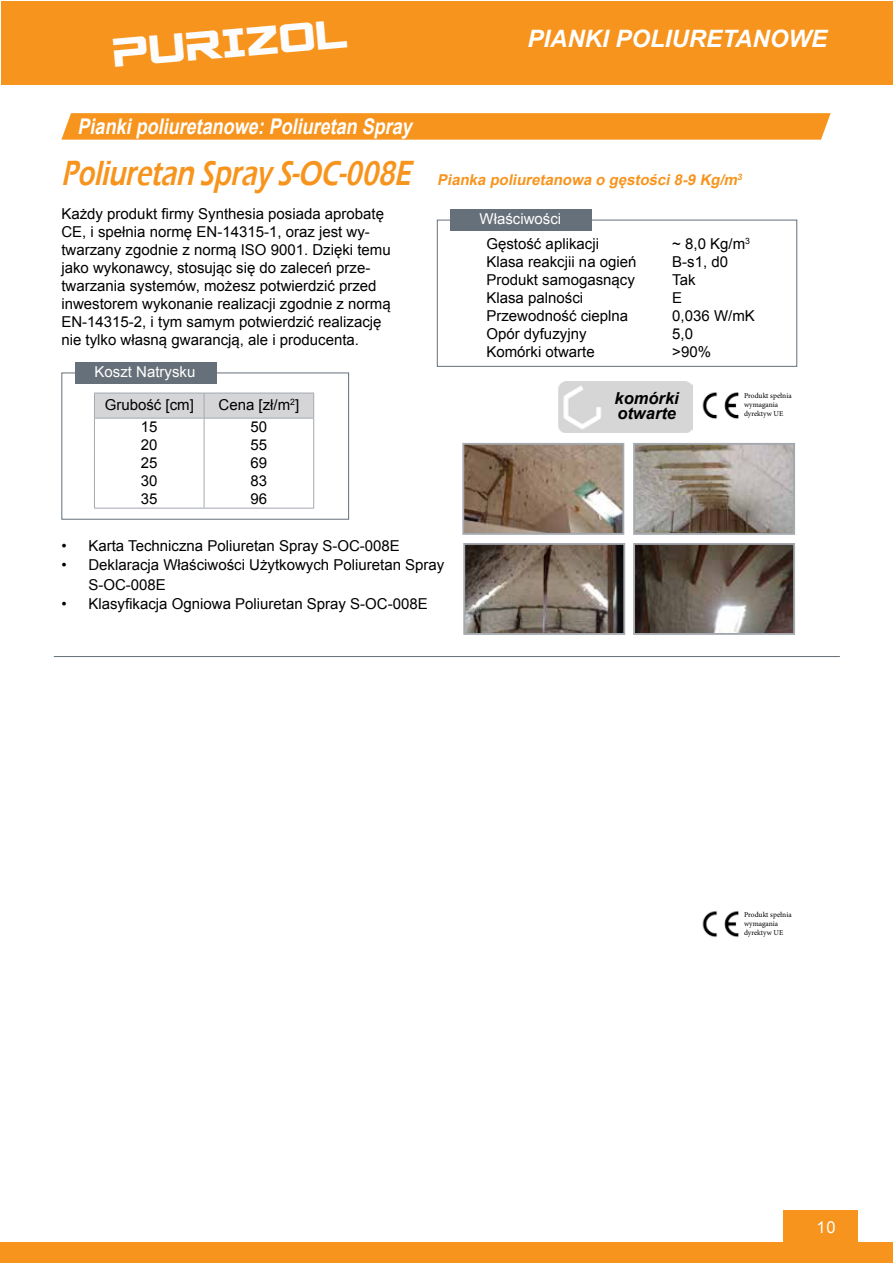
<style>
.page{position:relative;width:893px;height:1263px;background:#fff}
.page>*{position:absolute;margin:0;border:0;box-sizing:border-box;transform-origin:0 0}
.t1{font:45px "Spy Agency";color:#fcfcfc}
.t2{font:italic 600 36px "Eras ITC";color:#f7941d;scale:.75 1}
.t3{font:italic 700 24px "Arial";color:#fff}
.t4{font:italic 700 21.6px "Arial";color:#fff;scale:.83 1}
.t5{font:italic 700 21px "Arial";color:#fff}
.t6{font:italic 700 16.5px/15px "Arial";color:#000}
.t7{font:16.5px "Arial";color:#fff}
.t8{font:15px/18px "Arial";color:#000}
.t9{font:italic 700 15px "Arial";color:#f7941d}
.t10{font:15px "Arial";color:#fff}
.t11{font:7.5px/9px "Minion Pro";color:#000}
</style>
<div class="page">
<div style="left:0;top:1243px;width:893px;height:20px;background:#f7941d"></div>
<div style="left:783px;top:1210px;width:74px;height:46px;background:#f7941e"></div>
<div style="left:1px;top:1px;width:891px;height:84px;background:#f7941d"></div>
<img style="left:558px;top:381px;width:134px;height:51px">
<hr style="left:54px;top:656px;width:786px;height:1px;background:#66707a">
<img style="left:466px;top:546px;width:156px;height:86px">
<div style="left:463px;top:543px;width:162px;height:92px;border:2px solid #a3a9af"></div>
<img style="left:636px;top:546px;width:156px;height:86px">
<div style="left:633px;top:543px;width:162px;height:92px;border:2px solid #a3a9af"></div>
<img style="left:465px;top:446px;width:156px;height:86px">
<div style="left:462px;top:443px;width:162px;height:92px;border:2px solid #a3a9af"></div>
<img style="left:636px;top:446px;width:156px;height:86px">
<div style="left:633px;top:443px;width:162px;height:92px;border:2px solid #a3a9af"></div>
<img style="left:702px;top:392px;width:37px;height:27px">
<img style="left:702px;top:911px;width:37px;height:27px">
<svg style="left:61px;top:113px;width:770px;height:27px;background:#f79724"></svg>
<div style="left:61px;top:373px;width:288px;height:147px;border:1px solid #656f79"></div>
<div style="left:75px;top:362px;width:141px;height:21px;background:#66707a"></div>
<hr style="left:94px;top:508px;width:110px;height:1px;background:#a3a9af">
<hr style="left:204px;top:508px;width:110px;height:1px;background:#a3a9af">
<svg style="left:94px;top:393px;width:220px;height:115px"></svg>
<div style="left:437px;top:220px;width:360px;height:147px;border:1px solid #656f79"></div>
<div style="left:451px;top:209px;width:141px;height:21px;background:#66707a"></div>
<h1 class="t1" style="left:110px;top:30px;width:238px;rotate:-5deg">PURIZOL</h1>
<h3 class="t4" style="left:78px;top:112px;width:410px">Piankipoliuretanowe:Poliuretan Spray</h3>
<h2 class="t2" style="left:61px;top:152px;width:477px">Poliuretan Spray S-OC-008E</h2>
<p class="t8" style="left:61px;top:205px;width:331px">Każdy produkt firmy Synthesia posiada aprobatę CE, i spełnia normę EN-14315-1, oraz jest wy&shy;twarzany zgodnie z normą ISO 9001. Dzięki temu jako wykonawcy, stosując się do zaleceń prze&shy;twarzania systemów, możesz potwierdzić przed inwestorem wykonanie realizacji zgodnie z normą EN-14315-2, i tym samym potwierdzić realizację nie tylko własną gwarancją, ale i producenta.</p>
<p class="t10" style="left:95px;top:362px;width:102px">Koszt Natrysku</p>
<p class="t8" style="left:105px;top:396px;width:91px">Grubość [cm]</p>
<p class="t8" style="left:219px;top:396px;width:82px">Cena [zł/m<sup>2</sup>]</p>
<p class="t8" style="left:141px;top:418px;width:18px">15</p>
<p class="t8" style="left:251px;top:418px;width:18px">50</p>
<p class="t8" style="left:141px;top:436px;width:18px">20</p>
<p class="t8" style="left:251px;top:436px;width:18px">55</p>
<p class="t8" style="left:141px;top:454px;width:18px">25</p>
<p class="t8" style="left:251px;top:454px;width:18px">69</p>
<p class="t8" style="left:141px;top:472px;width:18px">30</p>
<p class="t8" style="left:251px;top:472px;width:18px">83</p>
<p class="t8" style="left:141px;top:490px;width:18px">35</p>
<p class="t8" style="left:251px;top:490px;width:18px">96</p>
<h3 class="t3" style="left:527px;top:23px;width:301px">PIANKI POLIURETANOWE</h3>
<h3 class="t5" style="left:526px;top:25px;width:264px">PIANKI POLIURETANOWE</h3>
<p class="t9" style="left:437px;top:170px;width:309px">Pianka poliuretanowa o gęstości8-9 Kg/m<sup>3</sup></p>
<p class="t10" style="left:480px;top:209px;width:83px">Właściwości</p>
<p class="t8" style="left:486px;top:235px;width:152px">Gęstość aplikacji<br>Klasa reakcjii na ogień<br>Produkt samogasnący<br>Klasa palności<br>Przewodność cieplna<br>Opór dyfuzyjny<br>Komórki otwarte</p>
<p class="t8" style="left:672px;top:235px;width:84px">~ 8,0 Kg/m<sup>3<br></sup>B-s1, d0<br>Tak<br>E<br>0,036 W/mK<br>5,0<br>&gt;90%</p>
<p class="t6" style="left:615px;top:392px;width:66px">komórki otwarte</p>
<p class="t11" style="left:744px;top:392px;width:49px">Produkt spełnia wymagania dyrektyw UE</p>
<p class="t8" style="left:61px;top:536px;width:340px">• Karta Techniczna Poliuretan Spray S-OC-008E</p>
<p class="t8" style="left:88px;top:555px;width:357px;line-height:19.5px;text-indent:-27px">• Deklaracja Właściwości Użytkowych Poliuretan Spray<br>S-OC-008E</p>
<p class="t8" style="left:61px;top:595px;width:368px">• Klasyfikacja Ogniowa Poliuretan Spray S-OC-008E</p>
<p class="t11" style="left:744px;top:910px;width:49px">Produkt spełnia wymagania dyrektyw UE</p>
<p class="t7" style="left:817px;top:1216px;width:21px">10</p>
</div>
